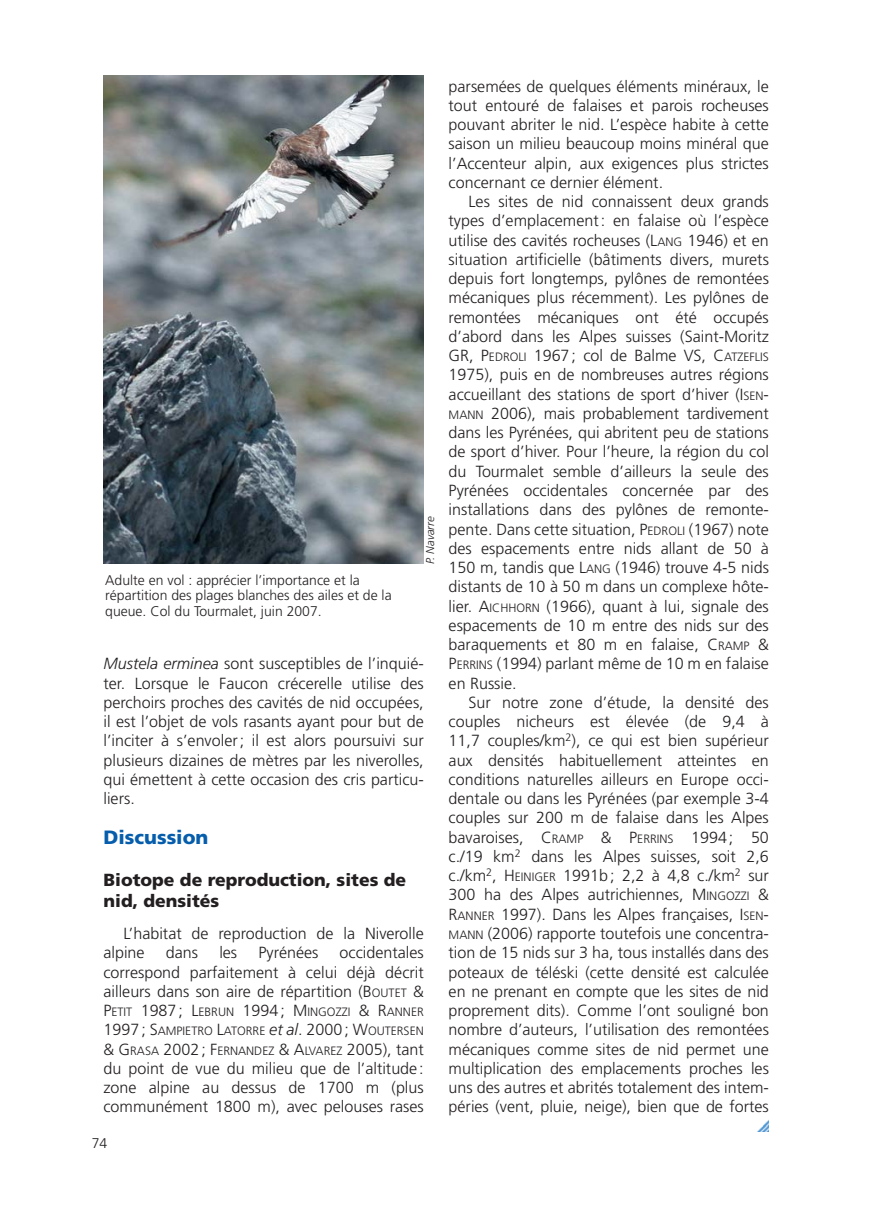
<style>
.page{position:relative;width:874px;height:1221px;background:#fff}
.page>*{position:absolute;margin:0;border:0;box-sizing:border-box;transform-origin:0 0}
.t1{font:900 19.25px "Frutiger";color:#055dac}
.t2{font:900 17.5px/21px "Frutiger";color:#231f20}
.t3{font:300 16.1px/19.2px "Frutiger";color:#231f20;text-align:justify}
.t4{font:300 14px/15.4px "Frutiger";color:#231f20}
.t5{font:300 12.08px/19.2px "Frutiger";color:#231f20}
.t6{font:italic 300 11.38px "Frutiger";color:#231f20}
.s1{font-style:italic}
.s2{font-size:12.08px}
.s3{font-size:16.1px}
.s4{font-style:italic;font-size:16.1px}
</style>
<div class="page">
<svg style="left:757px;top:1120px;width:11px;height:11px"></svg>
<img style="left:103px;top:76px;width:320px;height:488px">
<p class="t4" style="left:105px;top:573px;width:288px">Adulte en vol : apprécier l’importance et la répartition des plages blanches des ailes et de la queue. Col du Tourmalet, juin 2007.</p>
<p class="t6" style="left:425px;top:564px;width:49px;rotate:-90deg">P. Navarre</p>
<p class="t3" style="left:103px;top:655px;width:321px"><span class="s1">Mustela erminea</span> sont susceptibles de l’inquié&shy;ter. Lorsque le Faucon crécerelle utilise des perchoirs proches des cavités de nid occupées, il est l’objet de vols rasants ayant pour but de l’inciter à s’envoler; il est alors poursuivi sur plusieurs dizaines de mètres par les niverolles, qui émettent à cette occasion des cris particu&shy;liers.</p>
<p class="t1" style="left:103px;top:830px;width:106px">Discussion</p>
<p class="t2" style="left:103px;top:871px;width:304px">Biotope de reproduction, sites de nid, densités</p>
<p class="t3" style="left:103px;top:924px;width:321px;text-indent:20px">L’habitat de reproduction de la Niverolle alpine</p>
<p class="t3" style="left:103px;top:944px;width:321px;text-indent:236px">occidentales correspond parfaitement à celui déjà décrit ailleurs dans son aire de répartition (B<span class="s2">OUTET</span> &amp;</p>
<p class="t5" style="left:103px;top:1003px;width:321px"><span class="s3">P</span>ETIT <span class="s3">1987; L</span>EBRUN <span class="s3">1994; M</span>INGOZZI <span class="s3">&amp; R</span>ANNER<br><span class="s3">1997; S</span>AMPIETRO <span class="s3">L</span>ATORRE <span class="s4">et al</span><span class="s3">. 2000; W</span>OUTERSEN</p>
<p class="t3" style="left:103px;top:1040px;width:321px">&amp; G<span class="s2">RASA</span> 2002; F<span class="s2">ERNANDEZ</span> &amp; A<span class="s2">LVAREZ</span> 2005), tant du point de vue du milieu que de l’altitude: zone alpine au dessus de 1700 m (plus communément 1800 m), avec pelouses rases</p>
<p class="t3" style="left:166px;top:944px;width:34px">dans</p>
<p class="t3" style="left:219px;top:944px;width:19px">les</p>
<p class="t3" style="left:258px;top:944px;width:61px">Pyrénées</p>
<p class="t4" style="left:92px;top:1136px;width:17px">74</p>
<p class="t3" style="left:448px;top:77px;width:321px">parsemées de quelques éléments minéraux, le tout entouré de falaises et parois rocheuses pouvant abriter le nid. L’espèce habite à cette saison un milieu beaucoup moins minéral que l’Accenteur alpin, aux exigences plus strictes concernant ce dernier élément.</p>
<p class="t3" style="left:448px;top:193px;width:321px;text-indent:20px">Les sites de nid connaissent deux grands types d’emplacement: en falaise où l’espèce utilise des cavités rocheuses (L<span class="s2">ANG</span> 1946) et en situation artificielle (bâtiments divers, murets depuis fort longtemps, pylônes de remontées mécaniques plus récemment). Les pylônes de remontées mécaniques ont été occupés d’abord dans les Alpes suisses (Saint-Moritz GR, P<span class="s2">EDROLI</span> 1967; col de Balme VS, C<span class="s2">ATZEFLIS </span>1975), puis en de nombreuses autres régions accueillant des stations de sport d’hiver (I<span class="s2">SEN</span>-<span class="s2">MANN</span> 2006), mais probablement tardivement dans les Pyrénées, qui abritent peu de stations de sport d’hiver. Pour l’heure, la région du col du Tourmalet semble d’ailleurs la seule des Pyrénées occidentales concernée par des installations dans des pylônes de remonte&shy;pente. Dans cette situation, P<span class="s2">EDROLI</span> (1967) note des espacements entre nids allant de 50 à 150 m, tandis que L<span class="s2">ANG</span> (1946) trouve 4-5 nids distants de 10 à 50 m dans un complexe hôte&shy;lier. A<span class="s2">ICHHORN</span> (1966), quant à lui, signale des espacements de 10 m entre des nids sur des baraquements et 80 m en falaise, C<span class="s2">RAMP</span> &amp; P<span class="s2">ERRINS</span> (1994) parlant même de 10 m en falaise en Russie.</p>
<p class="t3" style="left:448px;top:693px;width:321px;text-indent:20px">Sur notre zone d’étude, la densité des couples nicheurs est élevée (de 9,4 à 11,7 couples/km<sup>2</sup>), ce qui est bien supérieur aux densités habituellement atteintes en conditions naturelles ailleurs en Europe occi&shy;dentale ou dans les Pyrénées (par exemple 3-4 couples sur 200 m de falaise dans les Alpes bavaroises, C<span class="s2">RAMP</span> &amp; P<span class="s2">ERRINS</span> 1994; 50 c./19 km<sup>2</sup> dans les Alpes suisses, soit 2,6 c./km<sup>2</sup>, H<span class="s2">EINIGER</span> 1991b; 2,2 à 4,8 c./km<sup>2</sup> sur 300 ha des Alpes autrichiennes, M<span class="s2">INGOZZI</span> &amp; R<span class="s2">ANNER</span> 1997). Dans les Alpes françaises, I<span class="s2">SEN</span>-<span class="s2">MANN</span> (2006) rapporte toutefois une concentra&shy;tion de 15 nids sur 3 ha, tous installés dans des poteaux de téléski (cette densité est calculée en ne prenant en compte que les sites de nid proprement dits). Comme l’ont souligné bon nombre d’auteurs, l’utilisation des remontées mécaniques comme sites de nid permet une multiplication des emplacements proches les uns des autres et abrités totalement des intem&shy;péries (vent, pluie, neige), bien que de fortes</p>
</div>
